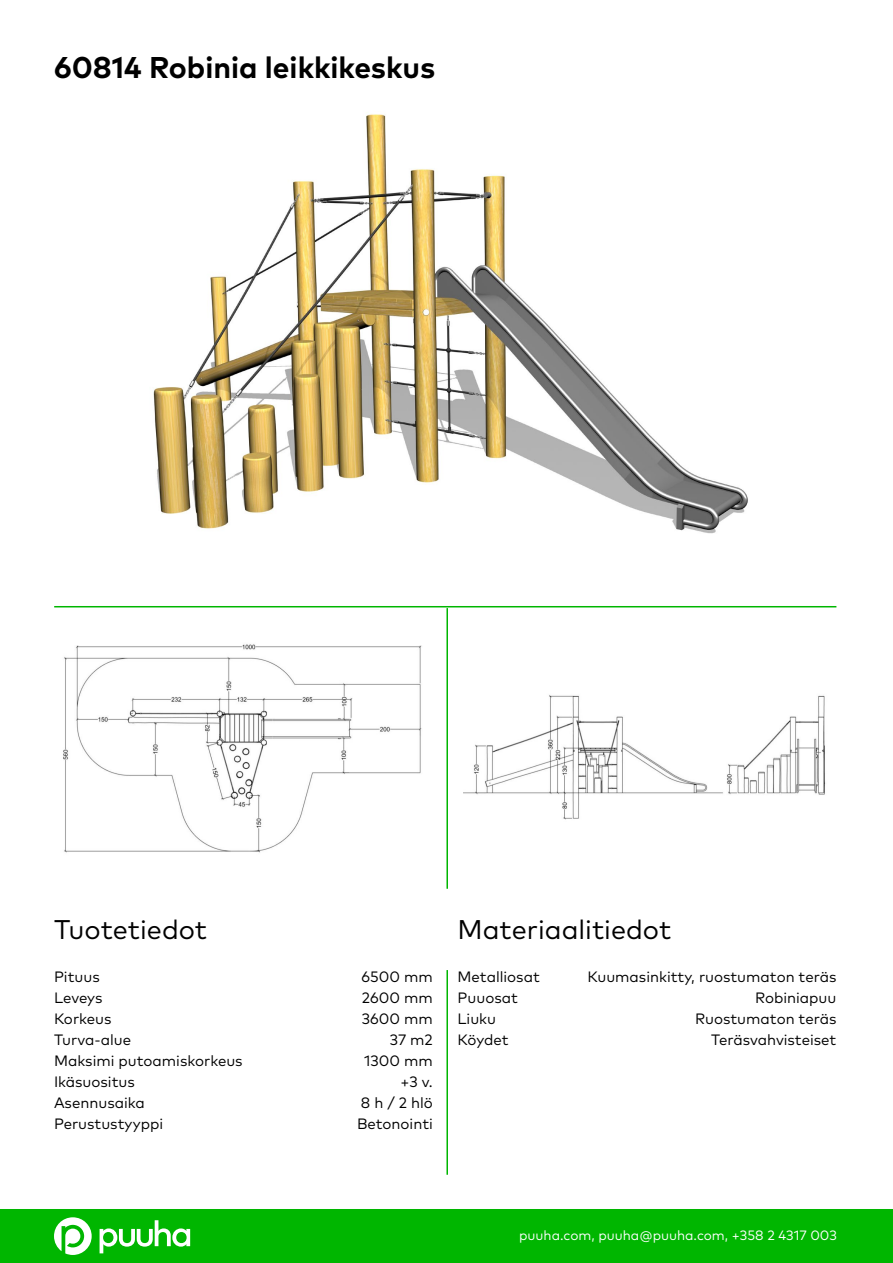
<style>
.page{position:relative;width:893px;height:1263px;background:#fff}
.page>*{position:absolute;margin:0;border:0;box-sizing:border-box;transform-origin:0 0}
.t1{font:700 30px "Mark Pro";color:#000}
.t2{font:27px "Mark Pro";color:#000}
.t3{font:15px/21px "Mark Pro";color:#000;text-align:right}
.t4{font:13.5px "Mark Pro";color:#fff}
</style>
<div class="page">
<div style="left:0;top:1209px;width:893px;height:54px;background:#00b600"></div>
<hr style="left:446px;top:970px;width:2px;height:205px;background:#00b600">
<hr style="left:446px;top:608px;width:2px;height:281px;background:#00b600">
<hr style="left:54px;top:606px;width:782px;height:1px;background:#00b600">
<svg style="left:54px;top:1217px;width:38px;height:38px"></svg>
<svg style="left:100px;top:1220px;width:90px;height:33px"></svg>
<img style="left:153px;top:114px;width:595px;height:420px">
<img style="left:63px;top:644px;width:359px;height:209px">
<img style="left:463px;top:695px;width:362px;height:125px">
<h1 class="t1" style="left:54px;top:44px;width:383px">60814 Robinia leikkikeskus</h1>
<h2 class="t2" style="left:54px;top:909px;width:155px">Tuotetiedot</h2>
<h2 class="t2" style="left:458px;top:909px;width:215px">Materiaalitiedot</h2>
<p class="t3" style="left:587px;top:965px;width:250px">Kuumasinkitty, ruostumaton teräs<br>Robiniapuu<br>Ruostumaton teräs<br>Teräsvahvisteiset</p>
<p class="t3" style="left:458px;top:965px;width:84px;text-align:left">Metalliosat<br>Puuosat<br>Liuku<br>Köydet</p>
<p class="t3" style="left:357px;top:965px;width:77px">6500 mm<br>2600 mm<br>3600 mm<br>37 m2<br>1300 mm +3 v.<br>8 h / 2 hlö<br>Betonointi</p>
<p class="t3" style="left:54px;top:965px;width:190px;text-align:left">Pituus<br>Leveys<br>Korkeus<br>Turva-alue<br>Maksimi putoamiskorkeus<br>Ikäsuositus<br>Asennusaika<br>Perustustyyppi</p>
<p class="t4" style="left:519px;top:1225px;width:319px">puuha.com, puuha@puuha.com, +358 2 4317 003</p>
</div>
